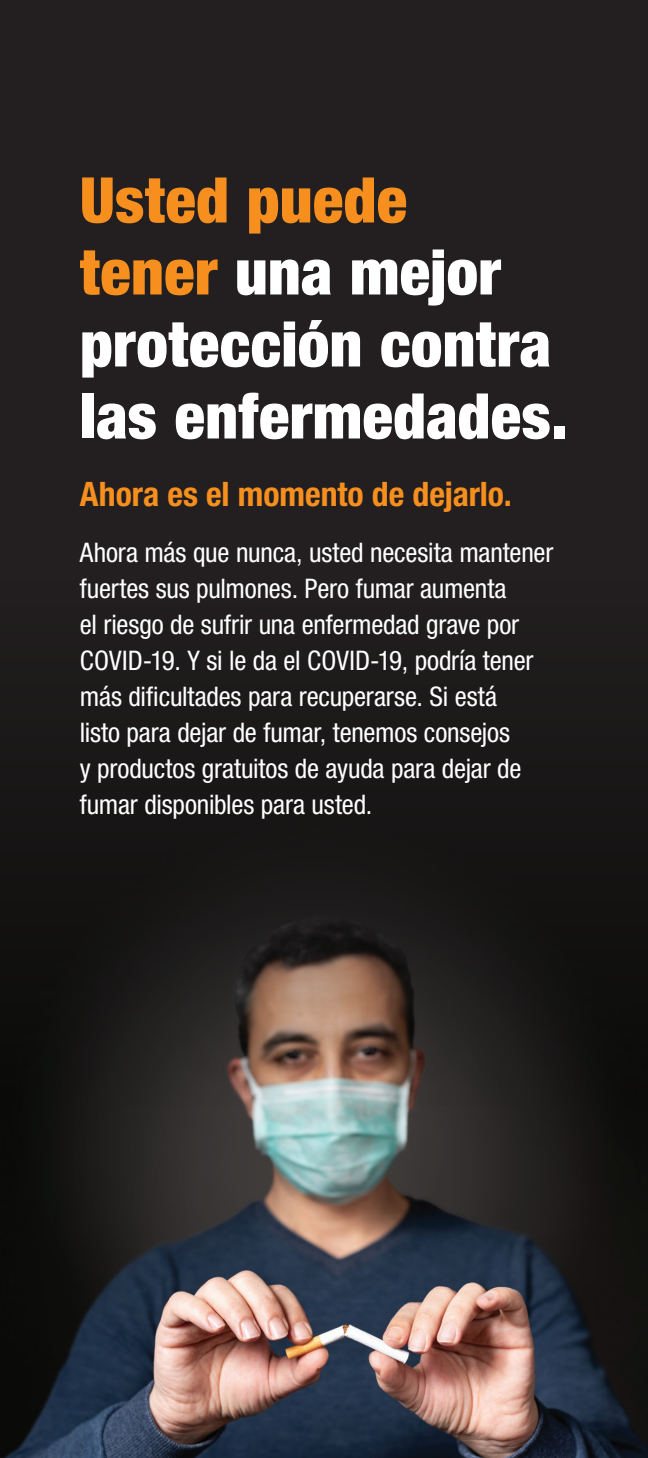
<style>
.page{position:relative;width:648px;height:1458px;background:#fff}
.page>*{position:absolute;margin:0;border:0;box-sizing:border-box;transform-origin:0 0}
.t1{font:900 condensed 63px/72px "Helvetica Neue";letter-spacing:.01em;color:#fff}
.t2{font:700 condensed 33.75px "Helvetica Neue";color:#f68f1e}
.t3{font:condensed 27px/36px "Helvetica Neue";letter-spacing:-.005em;color:#fff}
.s1{color:#f68f1e}
</style>
<div class="page">
<div style="left:0;top:0;width:648px;height:582px;background:#231f20"></div>
<img style="left:0;top:582px;width:648px;height:876px">
<p class="t1" style="left:80px;top:163px;width:489px"><span class="s1">Usted puede<br>tener</span> una mejor protección contra las enfermedades.</p>
<p class="t2" style="left:80px;top:474px;width:433px">Ahora es el momento de dejarlo.</p>
<p class="t3" style="left:80px;top:535px;width:475px">Ahora más que nunca, usted necesita mantener fuertes sus pulmones. Pero fumar aumenta<br>el riesgo de sufrir una enfermedad grave por COVID-19. Y si le da el COVID-19, podría tener más dificultades para recuperarse. Si está<br>listo para dejar de fumar, tenemos consejos<br>y productos gratuitos de ayuda para dejar de fumar disponibles para usted.</p>
</div>
